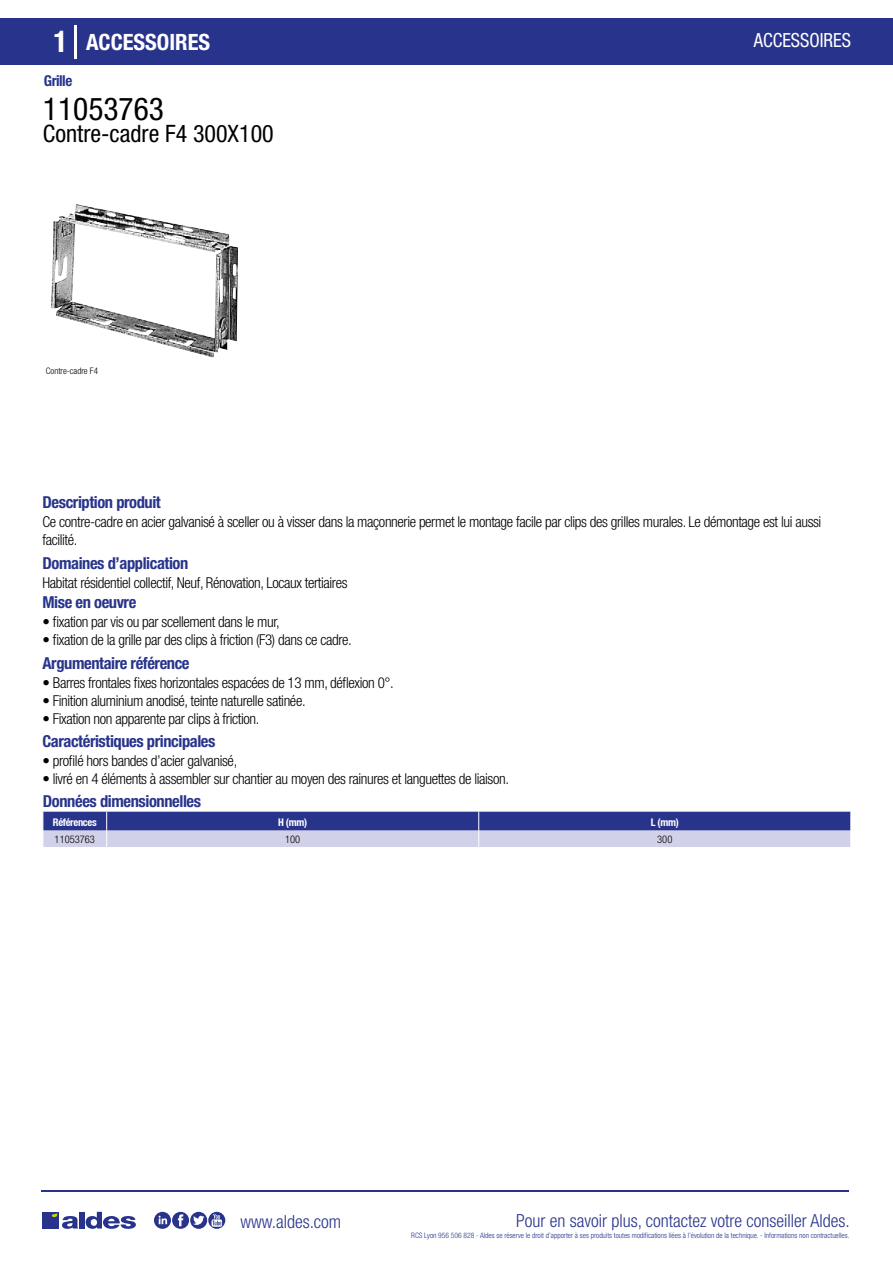
<style>
.page{position:relative;width:893px;height:1263px;background:#fff}
.page>*{position:absolute;margin:0;border:0;box-sizing:border-box;transform-origin:0 0}
.t1{font:condensed 31.5px "Helvetica Neue LT Std";color:#000}
.t2{font:condensed 24px "Helvetica Neue LT Std";color:#000}
.t3{font:700 condensed 22.5px "Helvetica Neue LT Std";color:#fff}
.t4{font:condensed 19.5px "Helvetica Neue LT Std";color:#fff;scale:.95 1}
.t5{font:300 condensed 18px "Helvetica Neue";color:#28348b}
.t6{font:700 condensed 16.5px "Helvetica Neue LT Std";letter-spacing:-.025em;color:#28348b}
.t7{font:300 condensed 15px/18px "Helvetica Neue LT Std";letter-spacing:-.025em;color:#000}
.t8{font:700 condensed 15px "Helvetica Neue LT Std";letter-spacing:-.035em;color:#28348b}
.t9{font:700 condensed 10.5px "Helvetica Neue";letter-spacing:-.03em;color:#fff}
.t10{font:300 condensed 10.5px "Helvetica Neue";color:#000}
.t11{font:300 condensed 7.5px "Helvetica Neue";color:#28348b}
.s1{font-size:30px}
</style>
<div class="page">
<div style="left:0;top:18px;width:893px;height:46px;background:#28348b"></div>
<hr style="left:74px;top:25px;width:2px;height:33px;background:#fff">
<svg style="left:51px;top:204px;width:187px;height:154px"></svg>
<svg style="left:43px;top:812px;width:808px;height:35px;background:#797fb8"></svg>
<hr style="left:41px;top:1190px;width:808px;height:1px;background:#28348b">
<svg style="left:154px;top:1212px;width:71px;height:17px"></svg>
<div style="left:42px;top:1212px;width:17px;height:16px;background:#28348b"></div>
<div style="left:79px;top:1212px;width:5px;height:16px;background:#28348b"></div>
<svg style="left:86px;top:1212px;width:50px;height:17px"></svg>
<svg style="left:52px;top:1213px;width:26px;height:16px"></svg>
<h3 class="t3" style="left:54px;top:28px;width:158px"><span class="s1">1</span> ACCESSOIRES</h3>
<h3 class="t4" style="left:754px;top:29px;width:104px">ACCESSOIRES</h3>
<p class="t8" style="left:44px;top:71px;width:30px">Grille</p>
<h1 class="t1" style="left:43px;top:91px;width:122px">11053763</h1>
<h2 class="t2" style="left:43px;top:120px;width:232px">Contre-cadre F4 300X100</h2>
<p class="t6" style="left:43px;top:492px;width:120px">Description produit</p>
<p class="t7" style="left:43px;top:513px;width:780px">Ce contre-cadre en acier galvanisé à sceller ou à visser dans la maçonnerie permet le montage facile par clips des grilles murales. Le démontage est lui aussi facilité.</p>
<p class="t7" style="left:43px;top:573px;width:307px">Habitat résidentiel collectif, Neuf, Rénovation, Locaux tertiaires</p>
<p class="t7" style="left:43px;top:613px;width:239px">• fixation par vis ou par scellement dans le mur,</p>
<p class="t7" style="left:43px;top:631px;width:311px">• fixation de la grille par des clips à friction (F3) dans ce cadre.</p>
<p class="t6" style="left:43px;top:553px;width:147px">Domaines d’application</p>
<p class="t6" style="left:43px;top:592px;width:95px">Mise en oeuvre</p>
<p class="t6" style="left:43px;top:653px;width:149px">Argumentaire référence</p>
<p class="t7" style="left:43px;top:674px;width:353px">• Barres frontales fixes horizontales espacées de 13 mm, déflexion 0°.</p>
<p class="t7" style="left:43px;top:692px;width:265px">• Finition aluminium anodisé, teinte naturelle satinée.</p>
<p class="t7" style="left:43px;top:710px;width:218px">• Fixation non apparente par clips à friction.</p>
<p class="t6" style="left:43px;top:731px;width:174px">Caractéristiques principales</p>
<p class="t7" style="left:43px;top:751px;width:196px">• profilé hors bandes d’acier galvanisé,</p>
<p class="t7" style="left:43px;top:769px;width:468px">• livré en 4 éléments à assembler sur chantier au moyen des rainures et languettes de liaison.</p>
<p class="t6" style="left:43px;top:791px;width:160px">Données dimensionnelles</p>
<p class="t9" style="left:53px;top:816px;width:45px">Références</p>
<p class="t9" style="left:278px;top:816px;width:30px">H (mm)</p>
<p class="t9" style="left:651px;top:816px;width:29px">L (mm)</p>
<p class="t10" style="left:55px;top:833px;width:42px">11053763</p>
<p class="t10" style="left:285px;top:833px;width:17px">100</p>
<p class="t10" style="left:657px;top:833px;width:17px">300</p>
<p class="t5" style="left:240px;top:1211px;width:102px">www.aldes.com</p>
<p class="t5" style="left:516px;top:1211px;width:335px">Pour en savoir plus, contactez votre conseiller Aldes.</p>
<p class="t11" style="left:411px;top:1230px;width:440px">RCS Lyon 956 506 828 - Aldes se réserve le droit d’apporter à ses produits toutes modifications liées à l’évolution de la technique. - Informations non contractuelles.</p>
</div>
